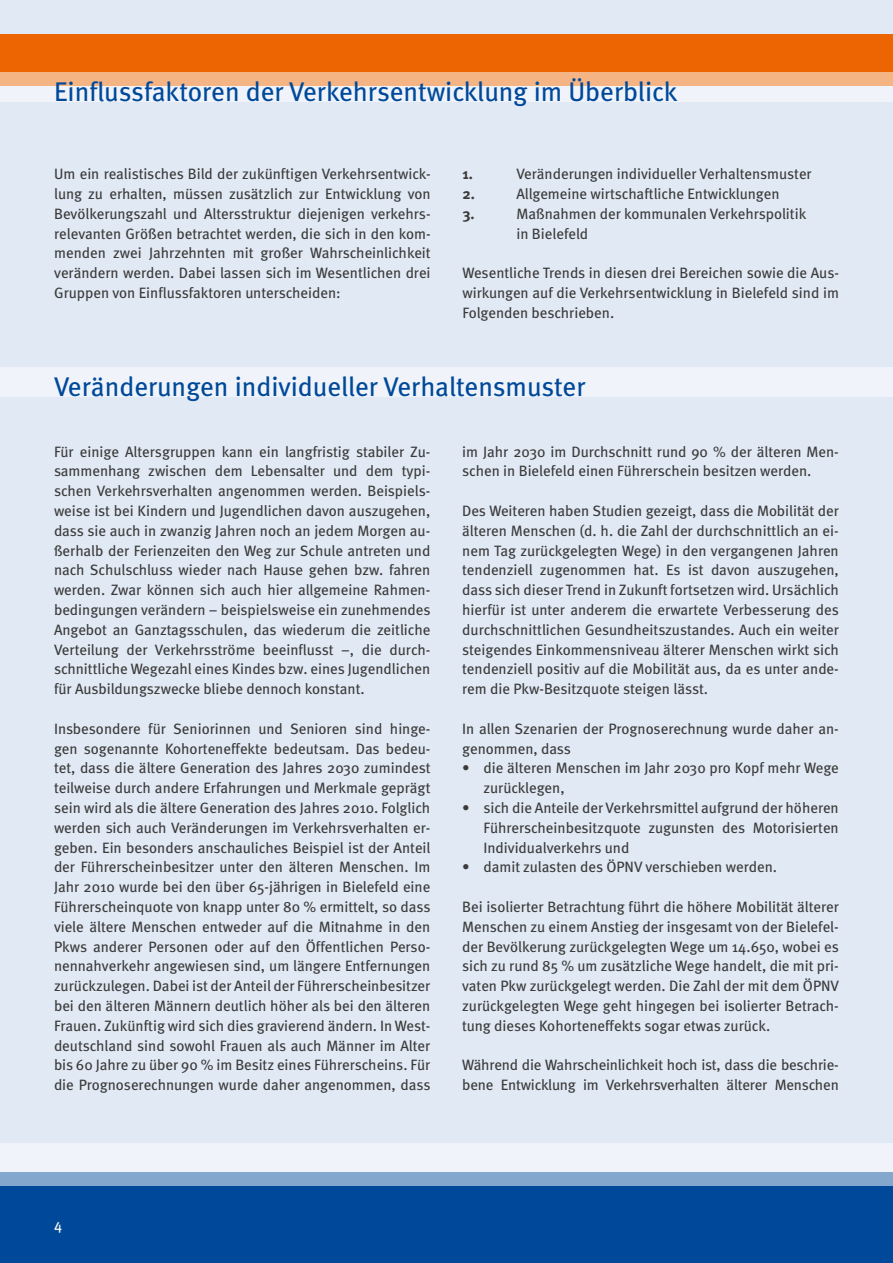
<style>
.page{position:relative;width:893px;height:1263px;background:#e1e9f5}
.page>*{position:absolute;margin:0;border:0;box-sizing:border-box;transform-origin:0 0}
.t1{font:27px "Meta";color:#00499a}
.t2{font:15px/19.8px "Meta";color:#3b3b3a;text-align:justify}
.t3{font:700 15px "Meta";color:#3b3b3a}
.t4{font:15px "Meta";color:#fff}
</style>
<div class="page">
<div style="left:0;top:34px;width:893px;height:52px;background:#ec6502"></div>
<div style="left:0;top:1172px;width:893px;height:91px;background:#00499a"></div>
<svg style="left:0;top:72px;width:893px;height:30px;fill:#f0f4fa"></svg>
<svg style="left:0;top:1143px;width:893px;height:42px;fill:#f0f4fa"></svg>
<div style="left:0;top:367px;width:893px;height:30px;background:#f0f4fa"></div>
<h1 class="t1" style="left:54px;top:76px;width:625px">Einflussfaktoren der Verkehrsentwicklung im Überblick</h1>
<p class="t2" style="left:54px;top:164px;width:378px">Um ein realistisches Bild der zukünftigen Verkehrsentwick&shy;lung zu erhalten, müssen zusätzlich zur Entwicklung von Bevölkerungszahl und Altersstruktur diejenigen verkehrs&shy;relevanten Größen betrachtet werden, die sich in den kom&shy;menden zwei Jahrzehnten mit großer Wahrscheinlichkeit verändern werden. Dabei lassen sich im Wesentlichen drei Gruppen von Einflussfaktoren unterscheiden:</p>
<p class="t3" style="left:462px;top:165px;width:12px">1.</p>
<p class="t2" style="left:516px;top:164px;width:297px">Veränderungen individueller Verhaltensmuster</p>
<p class="t3" style="left:462px;top:185px;width:14px">2.</p>
<p class="t2" style="left:516px;top:184px;width:265px">Allgemeine wirtschaftliche Entwicklungen</p>
<p class="t3" style="left:462px;top:205px;width:14px">3.</p>
<p class="t2" style="left:516px;top:204px;width:291px">Maßnahmen der kommunalen Verkehrspolitik in Bielefeld</p>
<p class="t2" style="left:462px;top:263px;width:378px">Wesentliche Trends in diesen drei Bereichen sowie die Aus&shy;wirkungen auf die Verkehrsentwicklung in Bielefeld sind im Folgenden beschrieben.</p>
<h1 class="t1" style="left:54px;top:371px;width:533px">Veränderungen individueller Verhaltensmuster</h1>
<p class="t2" style="left:54px;top:441px;width:378px">Für einige Altersgruppen kann ein langfristig stabiler Zu&shy;sammenhang zwischen dem Lebensalter und dem typi&shy;schen Verkehrsverhalten angenommen werden. Beispiels&shy;weise ist bei Kindern und Jugendlichen davon auszugehen, dass sie auch in zwanzig Jahren noch an jedem Morgen au&shy;ßerhalb der Ferienzeiten den Weg zur Schule antreten und nach Schulschluss wieder nach Hause gehen bzw. fahren werden. Zwar können sich auch hier allgemeine Rahmen&shy;bedingungen verändern – beispielsweise ein zunehmendes Angebot an Ganztagsschulen, das wiederum die zeitliche Verteilung der Verkehrsströme beeinflusst –, die durch&shy;schnittliche Wegezahl eines Kindes bzw. eines Jugendlichen für Ausbildungszwecke bliebe dennoch konstant.</p>
<p class="t2" style="left:54px;top:718px;width:378px">Insbesondere für Seniorinnen und Senioren sind hinge&shy;gen sogenannte Kohorteneffekte bedeutsam. Das bedeu&shy;tet, dass die ältere Generation des Jahres 2030 zumindest teilweise durch andere Erfahrungen und Merkmale geprägt sein wird als die ältere Generation des Jahres 2010. Folglich werden sich auch Veränderungen im Verkehrsverhalten er&shy;geben. Ein besonders anschauliches Beispiel ist der Anteil der Führerscheinbesitzer unter den älteren Menschen. Im Jahr 2010 wurde bei den über 65-jährigen in Bielefeld eine Führerscheinquote von knapp unter 80 % ermittelt, so dass viele ältere Menschen entweder auf die Mitnahme in den Pkws anderer Personen oder auf den Öffentlichen Perso&shy;nennahverkehr angewiesen sind, um längere Entfernungen zurückzulegen. Dabei ist der Anteil der Führerscheinbesitzer bei den älteren Männern deutlich höher als bei den älteren Frauen. Zukünftig wird sich dies gravierend ändern. In West&shy;deutschland sind sowohl Frauen als auch Männer im Alter bis 60 Jahre zu über 90 % im Besitz eines Führerscheins. Für die Prognoserechnungen wurde daher angenommen, dass</p>
<p class="t2" style="left:462px;top:441px;width:378px">im Jahr 2030 im Durchschnitt rund 90 % der älteren Men&shy;schen in Bielefeld einen Führerschein besitzen werden.</p>
<p class="t2" style="left:462px;top:501px;width:378px">Des Weiteren haben Studien gezeigt, dass die Mobilität der älteren Menschen (d. h. die Zahl der durchschnittlich an ei&shy;nem Tag zurückgelegten Wege) in den vergangenen Jahren tendenziell zugenommen hat. Es ist davon auszugehen, dass sich dieser Trend in Zukunft fortsetzen wird. Ursächlich hierfür ist unter anderem die erwartete Verbesserung des durchschnittlichen Gesundheitszustandes. Auch ein weiter steigendes Einkommensniveau älterer Menschen wirkt sich tendenziell positiv auf die Mobilität aus, da es unter ande&shy;rem die Pkw-Besitzquote steigen lässt.</p>
<p class="t2" style="left:462px;top:718px;width:378px">In allen Szenarien der Prognoserechnung wurde daher an&shy;genommen, dass</p>
<p class="t2" style="left:483px;top:758px;width:357px;text-indent:-21px">• die älteren Menschen im Jahr 2030 pro Kopf mehr Wege zurücklegen,</p>
<p class="t2" style="left:483px;top:798px;width:357px;text-indent:-21px">• sich die Anteile der Verkehrsmittel aufgrund der höheren Führerscheinbesitzquote zugunsten des Motorisierten Individualverkehrs und</p>
<p class="t2" style="left:462px;top:857px;width:316px">• damit zulasten des ÖPNV verschieben werden.</p>
<p class="t2" style="left:462px;top:897px;width:378px">Bei isolierter Betrachtung führt die höhere Mobilität älterer Menschen zu einem Anstieg der insgesamt von der Bielefel&shy;der Bevölkerung zurückgelegten Wege um 14.650, wobei es sich zu rund 85 % um zusätzliche Wege handelt, die mit pri&shy;vaten Pkw zurückgelegt werden. Die Zahl der mit dem ÖPNV zurückgelegten Wege geht hingegen bei isolierter Betrach&shy;tung dieses Kohorteneffekts sogar etwas zurück.</p>
<p class="t2" style="left:462px;top:1055px;width:378px">Während die Wahrscheinlichkeit hoch ist, dass die beschrie&shy;bene Entwicklung im Verkehrsverhalten älterer Menschen</p>
<p class="t4" style="left:54px;top:1216px;width:10px">4</p>
</div>
